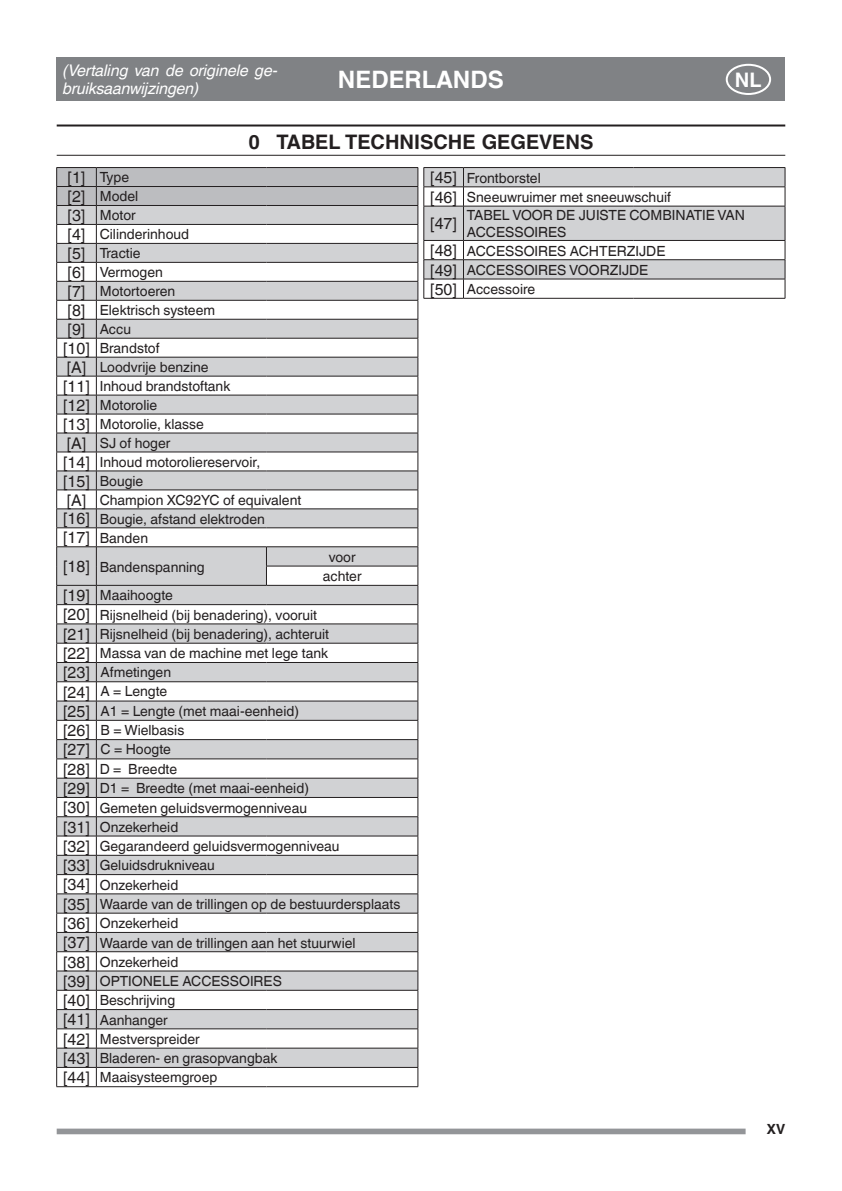
<style>
.page{position:relative;width:842px;height:1191px;background:#fff}
.page>*{position:absolute;margin:0;border:0;box-sizing:border-box;transform-origin:0 0}
.t1{font:700 24px "Helvetica World";color:#fff}
.t2{font:700 20px "Helvetica World";color:#231f20}
.t3{font:700 20px "Helvetica World";color:#fff}
.t4{font:16px "Helvetica World";color:#231f20}
.t5{font:italic 16px/18.2px "Helvetica World";letter-spacing:-.01em;color:#fff}
.t6{font:14px/16.8px "Helvetica World";color:#231f20}
.t7{font:700 14px "Helvetica World";color:#231f20}
</style>
<div class="page">
<div style="left:57px;top:58px;width:728px;height:43px;background:#808285"></div>
<hr style="left:56px;top:1086px;width:40px;height:1px;background:#231f20">
<hr style="left:96px;top:1086px;width:170px;height:1px;background:#231f20">
<hr style="left:266px;top:1086px;width:152px;height:1px;background:#231f20">
<svg style="left:424px;top:168px;width:361px;height:111px;fill:#d1d2d4"></svg>
<hr style="left:424px;top:167px;width:39px;height:1px;background:#231f20">
<hr style="left:463px;top:167px;width:171px;height:1px;background:#231f20">
<hr style="left:634px;top:167px;width:151px;height:1px;background:#231f20">
<hr style="left:424px;top:186px;width:39px;height:1px;background:#231f20">
<hr style="left:463px;top:186px;width:171px;height:1px;background:#231f20">
<svg style="left:463px;top:168px;width:1px;height:38px"></svg>
<hr style="left:634px;top:186px;width:151px;height:1px;background:#231f20">
<svg style="left:785px;top:168px;width:1px;height:38px"></svg>
<hr style="left:424px;top:206px;width:39px;height:1px;background:#231f20">
<hr style="left:463px;top:206px;width:171px;height:1px;background:#231f20">
<hr style="left:463px;top:206px;width:1px;height:34px;background:#231f20">
<hr style="left:634px;top:206px;width:151px;height:1px;background:#231f20">
<hr style="left:785px;top:206px;width:1px;height:34px;background:#231f20">
<hr style="left:424px;top:240px;width:39px;height:1px;background:#231f20">
<hr style="left:463px;top:240px;width:171px;height:1px;background:#231f20">
<hr style="left:634px;top:240px;width:151px;height:1px;background:#231f20">
<hr style="left:424px;top:259px;width:39px;height:1px;background:#231f20">
<hr style="left:463px;top:259px;width:171px;height:1px;background:#231f20">
<hr style="left:634px;top:259px;width:151px;height:1px;background:#231f20">
<hr style="left:424px;top:279px;width:39px;height:1px;background:#231f20">
<hr style="left:463px;top:279px;width:171px;height:1px;background:#231f20">
<svg style="left:463px;top:241px;width:1px;height:57px"></svg>
<hr style="left:634px;top:279px;width:151px;height:1px;background:#231f20">
<svg style="left:785px;top:241px;width:1px;height:57px"></svg>
<hr style="left:424px;top:298px;width:39px;height:1px;background:#231f20">
<hr style="left:463px;top:298px;width:171px;height:1px;background:#231f20">
<hr style="left:634px;top:298px;width:151px;height:1px;background:#231f20">
<svg style="left:56px;top:167px;width:368px;height:919px"></svg>
<hr style="left:57px;top:124px;width:728px;height:2px;background:#231f20">
<hr style="left:57px;top:155px;width:728px;height:1px;background:#231f20">
<div style="left:726px;top:64px;width:45px;height:31px;border:2px solid #fff;border-radius:50%"></div>
<div style="left:57px;top:1128px;width:689px;height:6px;background:#939598"></div>
<p class="t5" style="left:63px;top:61px;width:216px">(Vertaling van de originele ge&shy;bruiksaanwijzingen)</p>
<h1 class="t1" style="left:338px;top:66px;width:168px">NEDERLANDS</h1>
<h2 class="t3" style="left:735px;top:68px;width:28px">NL</h2>
<h2 class="t2" style="left:248px;top:131px;width:347px">0 TABEL TECHNISCHE GEGEVENS</h2>
<p class="t4" style="left:68px;top:168px;width:19px">[1]</p>
<p class="t6" style="left:100px;top:169px;width:31px">Type</p>
<p class="t4" style="left:68px;top:187px;width:19px">[2]</p>
<p class="t6" style="left:100px;top:188px;width:40px">Model</p>
<p class="t4" style="left:68px;top:206px;width:19px">[3]</p>
<p class="t6" style="left:100px;top:207px;width:37px">Motor</p>
<p class="t4" style="left:68px;top:225px;width:19px">[4]</p>
<p class="t6" style="left:100px;top:226px;width:91px">Cilinderinhoud</p>
<p class="t4" style="left:68px;top:244px;width:19px">[5]</p>
<p class="t6" style="left:100px;top:245px;width:42px">Tractie</p>
<p class="t4" style="left:68px;top:263px;width:19px">[6]</p>
<p class="t6" style="left:100px;top:264px;width:65px">Vermogen</p>
<p class="t4" style="left:68px;top:282px;width:19px">[7]</p>
<p class="t6" style="left:100px;top:283px;width:77px">Motortoeren</p>
<p class="t4" style="left:68px;top:301px;width:19px">[8]</p>
<p class="t6" style="left:100px;top:302px;width:117px">Elektrisch systeem</p>
<p class="t4" style="left:68px;top:320px;width:19px">[9]</p>
<p class="t6" style="left:100px;top:321px;width:33px">Accu</p>
<p class="t4" style="left:63px;top:339px;width:28px">[10]</p>
<p class="t6" style="left:100px;top:340px;width:61px">Brandstof</p>
<p class="t4" style="left:67px;top:358px;width:21px">[A]</p>
<p class="t6" style="left:100px;top:359px;width:110px">Loodvrije benzine</p>
<p class="t4" style="left:63px;top:377px;width:28px">[11]</p>
<p class="t6" style="left:100px;top:378px;width:132px">Inhoud brandstoftank</p>
<p class="t4" style="left:63px;top:396px;width:28px">[12]</p>
<p class="t6" style="left:100px;top:397px;width:59px">Motorolie</p>
<p class="t4" style="left:63px;top:415px;width:28px">[13]</p>
<p class="t6" style="left:100px;top:416px;width:106px">Motorolie, klasse</p>
<p class="t4" style="left:67px;top:434px;width:21px">[A]</p>
<p class="t6" style="left:100px;top:435px;width:72px">SJ of hoger</p>
<p class="t4" style="left:63px;top:453px;width:28px">[14]</p>
<p class="t6" style="left:100px;top:453px;width:162px">Inhoud motoroliereservoir,</p>
<p class="t4" style="left:63px;top:472px;width:28px">[15]</p>
<p class="t6" style="left:100px;top:472px;width:45px">Bougie</p>
<p class="t4" style="left:67px;top:490px;width:21px">[A]</p>
<p class="t6" style="left:100px;top:491px;width:203px">Champion XC92YC of equivalent</p>
<p class="t4" style="left:63px;top:509px;width:28px">[16]</p>
<p class="t6" style="left:100px;top:510px;width:167px">Bougie, afstand elektroden</p>
<p class="t4" style="left:63px;top:528px;width:28px">[17]</p>
<p class="t6" style="left:100px;top:529px;width:50px">Banden</p>
<p class="t4" style="left:63px;top:557px;width:28px">[18]</p>
<p class="t6" style="left:100px;top:558px;width:106px">Bandenspanning</p>
<p class="t6" style="left:329px;top:548px;width:28px">voor</p>
<p class="t6" style="left:323px;top:568px;width:40px">achter</p>
<p class="t4" style="left:63px;top:586px;width:28px">[19]</p>
<p class="t6" style="left:100px;top:587px;width:75px">Maaihoogte</p>
<p class="t4" style="left:63px;top:605px;width:28px">[20]</p>
<p class="t6" style="left:100px;top:606px;width:219px">Rijsnelheid (bij benadering), vooruit</p>
<p class="t4" style="left:63px;top:625px;width:28px">[21]</p>
<p class="t6" style="left:100px;top:626px;width:231px">Rijsnelheid (bij benadering), achteruit</p>
<p class="t4" style="left:63px;top:644px;width:28px">[22]</p>
<p class="t6" style="left:100px;top:645px;width:230px">Massa van de machine met lege tank</p>
<p class="t4" style="left:63px;top:663px;width:28px">[23]</p>
<p class="t6" style="left:101px;top:664px;width:72px">Afmetingen</p>
<p class="t4" style="left:63px;top:682px;width:28px">[24]</p>
<p class="t6" style="left:101px;top:683px;width:68px">A = Lengte</p>
<p class="t4" style="left:63px;top:702px;width:28px">[25]</p>
<p class="t6" style="left:101px;top:702px;width:200px">A1 = Lengte (met maai-eenheid)</p>
<p class="t4" style="left:63px;top:721px;width:28px">[26]</p>
<p class="t6" style="left:101px;top:721px;width:85px">B = Wielbasis</p>
<p class="t4" style="left:63px;top:740px;width:28px">[27]</p>
<p class="t6" style="left:101px;top:741px;width:72px">C = Hoogte</p>
<p class="t4" style="left:63px;top:760px;width:28px">[28]</p>
<p class="t6" style="left:100px;top:760px;width:79px">D = Breedte</p>
<p class="t4" style="left:63px;top:779px;width:28px">[29]</p>
<p class="t6" style="left:100px;top:780px;width:211px">D1 = Breedte (met maai-eenheid)</p>
<p class="t4" style="left:63px;top:798px;width:28px">[30]</p>
<p class="t6" style="left:100px;top:799px;width:209px">Gemeten geluidsvermogenniveau</p>
<p class="t4" style="left:63px;top:817px;width:28px">[31]</p>
<p class="t6" style="left:100px;top:818px;width:80px">Onzekerheid</p>
<p class="t4" style="left:63px;top:837px;width:28px">[32]</p>
<p class="t6" style="left:100px;top:838px;width:241px">Gegarandeerd geluidsvermogenniveau</p>
<p class="t4" style="left:63px;top:856px;width:28px">[33]</p>
<p class="t6" style="left:100px;top:857px;width:117px">Geluidsdrukniveau</p>
<p class="t4" style="left:63px;top:875px;width:28px">[34]</p>
<p class="t6" style="left:100px;top:876px;width:80px">Onzekerheid</p>
<p class="t4" style="left:63px;top:894px;width:28px">[35]</p>
<p class="t6" style="left:100px;top:895px;width:302px">Waarde van de trillingen op de bestuurdersplaats</p>
<p class="t4" style="left:63px;top:914px;width:28px">[36]</p>
<p class="t6" style="left:100px;top:915px;width:80px">Onzekerheid</p>
<p class="t4" style="left:63px;top:933px;width:28px">[37]</p>
<p class="t6" style="left:100px;top:934px;width:257px">Waarde van de trillingen aan het stuurwiel</p>
<p class="t4" style="left:63px;top:952px;width:28px">[38]</p>
<p class="t6" style="left:100px;top:953px;width:80px">Onzekerheid</p>
<p class="t4" style="left:63px;top:972px;width:28px">[39]</p>
<p class="t6" style="left:100px;top:972px;width:184px">OPTIONELE ACCESSOIRES</p>
<p class="t4" style="left:63px;top:991px;width:28px">[40]</p>
<p class="t6" style="left:100px;top:992px;width:77px">Beschrijving</p>
<p class="t4" style="left:63px;top:1010px;width:28px">[41]</p>
<p class="t6" style="left:100px;top:1011px;width:70px">Aanhanger</p>
<p class="t4" style="left:63px;top:1029px;width:28px">[42]</p>
<p class="t6" style="left:100px;top:1030px;width:102px">Mestverspreider</p>
<p class="t4" style="left:63px;top:1049px;width:28px">[43]</p>
<p class="t6" style="left:100px;top:1050px;width:179px">Bladeren- en grasopvangbak</p>
<p class="t4" style="left:63px;top:1068px;width:28px">[44]</p>
<p class="t6" style="left:100px;top:1069px;width:119px">Maaisysteemgroep</p>
<p class="t4" style="left:430px;top:168px;width:28px">[45]</p>
<p class="t6" style="left:467px;top:169px;width:75px">Frontborstel</p>
<p class="t4" style="left:430px;top:188px;width:28px">[46]</p>
<p class="t6" style="left:467px;top:189px;width:206px">Sneeuwruimer met sneeuwschuif</p>
<p class="t4" style="left:430px;top:214px;width:28px">[47]</p>
<p class="t6" style="left:467px;top:207px;width:280px">TABEL VOOR DE JUISTE COMBINATIE VAN<br>ACCESSOIRES</p>
<p class="t4" style="left:430px;top:241px;width:28px">[48]</p>
<p class="t6" style="left:467px;top:242px;width:200px">ACCESSOIRES ACHTERZIJDE</p>
<p class="t4" style="left:430px;top:261px;width:28px">[49]</p>
<p class="t6" style="left:467px;top:261px;width:183px">ACCESSOIRES VOORZIJDE</p>
<p class="t4" style="left:430px;top:280px;width:28px">[50]</p>
<p class="t6" style="left:467px;top:281px;width:70px">Accessoire</p>
<p class="t7" style="left:767px;top:1121px;width:20px">XV</p>
</div>
